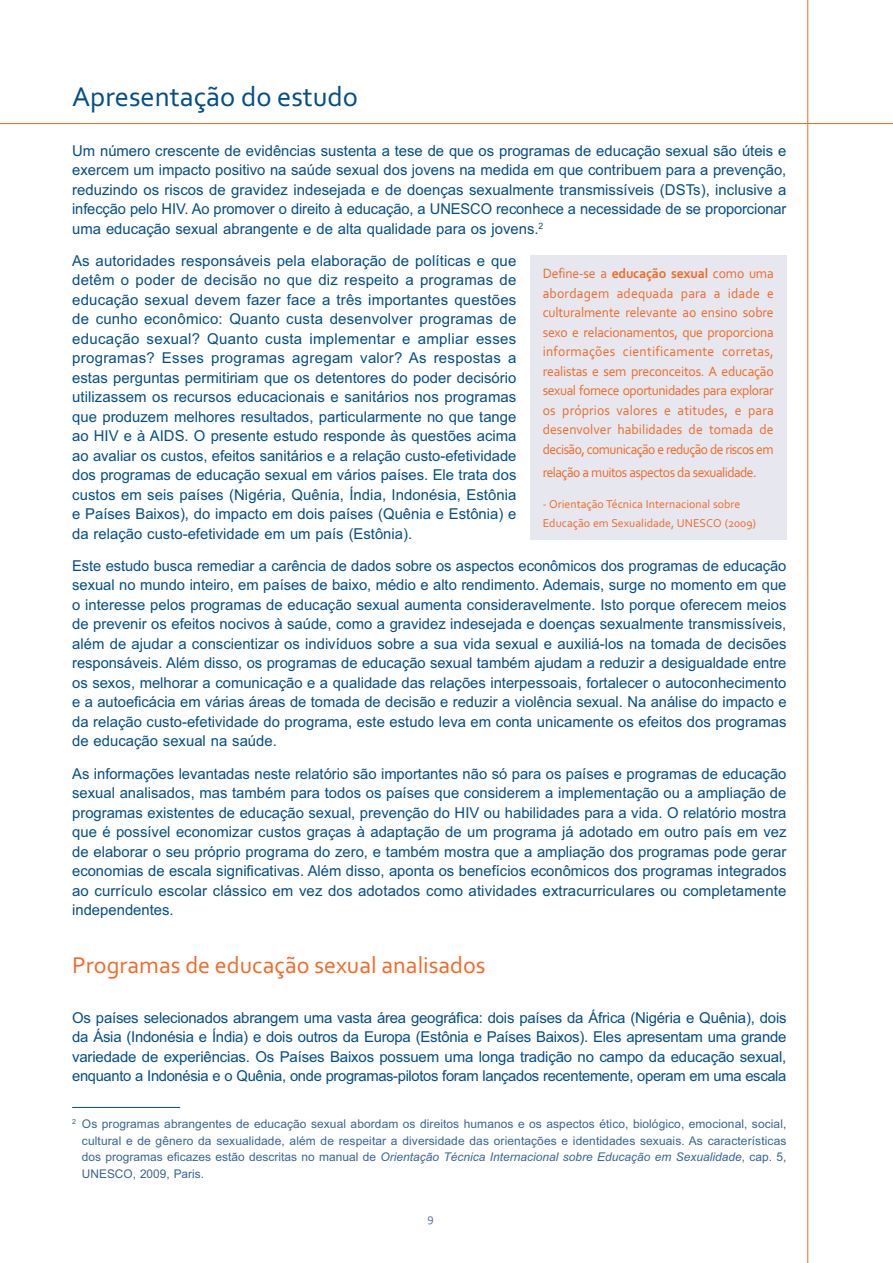
<style>
.page{position:relative;width:893px;height:1263px;background:#fff}
.page>*{position:absolute;margin:0;border:0;box-sizing:border-box;transform-origin:0 0}
.t1{font:28.5px "Corbel";color:#044e88}
.t2{font:24px "Corbel";color:#f36b2a}
.t3{font:15px/19.5px "Arial";color:#044e88;text-align:justify}
.t4{font:14.25px/19.5px "Corbel";letter-spacing:-.04em;color:#f36b2a;text-align:justify;scale:.96 1}
.t5{font:14.25px "Corbel";letter-spacing:-.04em;color:#f36b2a;scale:.95 1}
.t6{font:12px/16.5px "Arial";letter-spacing:.01em;color:#3c6397;text-align:justify}
.t7{font:12px/18.8px "Corbel";color:#f36b2a}
.t8{font:12px "Corbel";color:#5b71a0}
.s1{font-style:italic}
.s2{font-weight:700}
</style>
<div class="page">
<hr style="left:807px;top:0;width:1px;height:1263px;background:#f36b2a">
<hr style="left:0;top:123px;width:892px;height:1px;background:#f36b2a">
<hr style="left:72px;top:1107px;width:108px;height:1px;background:#044e88">
<div style="left:530px;top:255px;width:256px;height:285px;background:#e7e8ef"></div>
<h1 class="t1" style="left:72px;top:86px;width:287px">Apresentação do estudo</h1>
<p class="t3" style="left:72px;top:142px;width:716px">Um número crescente de evidências sustenta a tese de que os programas de educação sexual são úteis e exercem um impacto positivo na saúde sexual dos jovens na medida em que contribuem para a prevenção, reduzindo os riscos de gravidez indesejada e de doenças sexualmente transmissíveis (DSTs), inclusive a infecção pelo HIV. Ao promover o direito à educação, a UNESCO reconhece a necessidade de se proporcionar uma educação sexual abrangente e de alta qualidade para os jovens.<sup>2</sup></p>
<p class="t3" style="left:72px;top:252px;width:446px">As autoridades responsáveis pela elaboração de políticas e que detêm o poder de decisão no que diz respeito a programas de educação sexual devem fazer face a três importantes questões de cunho econômico: Quanto custa desenvolver programas de educação sexual? Quanto custa implementar e ampliar esses programas? Esses programas agregam valor? As respostas a estas perguntas permitiriam que os detentores do poder decisório utilizassem os recursos educacionais e sanitários nos programas que produzem melhores resultados, particularmente no que tange ao HIV e à AIDS. O presente estudo responde às questões acima ao avaliar os custos, efeitos sanitários e a relação custo-efetividade dos programas de educação sexual em vários países. Ele trata dos custos em seis países (Nigéria, Quênia, Índia, Indonésia, Estônia e Países Baixos), do impacto em dois países (Quênia e Estônia) e da relação custo-efetividade em um país (Estônia).</p>
<p class="t3" style="left:72px;top:557px;width:716px">Este estudo busca remediar a carência de dados sobre os aspectos econômicos dos programas de educação sexual no mundo inteiro, em países de baixo, médio e alto rendimento. Ademais, surge no momento em que o interesse pelos programas de educação sexual aumenta consideravelmente. Isto porque oferecem meios de prevenir os efeitos nocivos à saúde, como a gravidez indesejada e doenças sexualmente transmissíveis, além de ajudar a conscientizar os indivíduos sobre a sua vida sexual e auxiliá-los na tomada de decisões responsáveis. Além disso, os programas de educação sexual também ajudam a reduzir a desigualdade entre os sexos, melhorar a comunicação e a qualidade das relações interpessoais, fortalecer o autoconhecimento e a autoe-cácia em várias áreas de tomada de decisão e reduzir a violência sexual. Na análise do impacto e da relação custo-efetividade do programa, este estudo leva em conta unicamente os efeitos dos programas de educação sexual na saúde.</p>
<p class="t3" style="left:72px;top:765px;width:716px">As informações levantadas neste relatório são importantes não só para os países e programas de educação sexual analisados, mas também para todos os países que considerem a implementação ou a ampliação de programas existentes de educação sexual, prevenção do HIV ou habilidades para a vida. O relatório mostra que é possível economizar custos graças à adaptação de um programa já adotado em outro país em vez de elaborar o seu próprio programa do zero, e também mostra que a ampliação dos programas pode gerar economias de escala signi-cativas. Além disso, aponta os benefícios econômicos dos programas integrados ao currículo escolar clássico em vez dos adotados como atividades extracurriculares ou completamente independentes.</p>
<h2 class="t2" style="left:72px;top:957px;width:415px">Programas de educação sexual analisados</h2>
<p class="t3" style="left:72px;top:1009px;width:716px">Os países selecionados abrangem uma vasta área geográ-ca: dois países da África (Nigéria e Quênia), dois da Ásia (Indonésia e Índia) e dois outros da Europa (Estônia e Países Baixos). Eles apresentam uma grande variedade de experiências. Os Países Baixos possuem uma longa tradição no campo da educação sexual, enquanto a Indonésia e o Quênia, onde programas-pilotos foram lançados recentemente, operam em uma escala</p>
<p class="t6" style="left:82px;top:1117px;width:706px;text-indent:-10px"><sup>2</sup> Os programas abrangentes de educação sexual abordam os direitos humanos e os aspectos ético, biológico, emocional, social, cultural e de gênero da sexualidade, além de respeitar a diversidade das orientações e identidades sexuais. As características dos programas e-cazes estão descritas no manual de <span class="s1">Orientação Técnica Internacional sobre Educação em Sexualidade</span>, cap. 5, UNESCO, 2009, Paris.</p>
<p class="t4" style="left:543px;top:265px;width:242px">Define-se a <span class="s2">educação sexual</span> como uma abordagem adequada para a idade e culturalmente relevante ao ensino sobre sexo e relacionamentos, que proporciona informações cientificamente corretas, realistas e sem preconceitos. A educação sexual fornece oportunidades para explorar os próprios valores e atitudes, e para desenvolver habilidades de tomada de decisão, comunicação e redução de riscos em</p>
<p class="t5" style="left:543px;top:467px;width:227px">relação a muitos aspectos da sexualidade.</p>
<p class="t7" style="left:543px;top:496px;width:215px">- Orientação Técnica Internacional sobre<br>Educação em Sexualidade, UNESCO (2009)</p>
<p class="t8" style="left:427px;top:1213px;width:8px">9</p>
</div>
